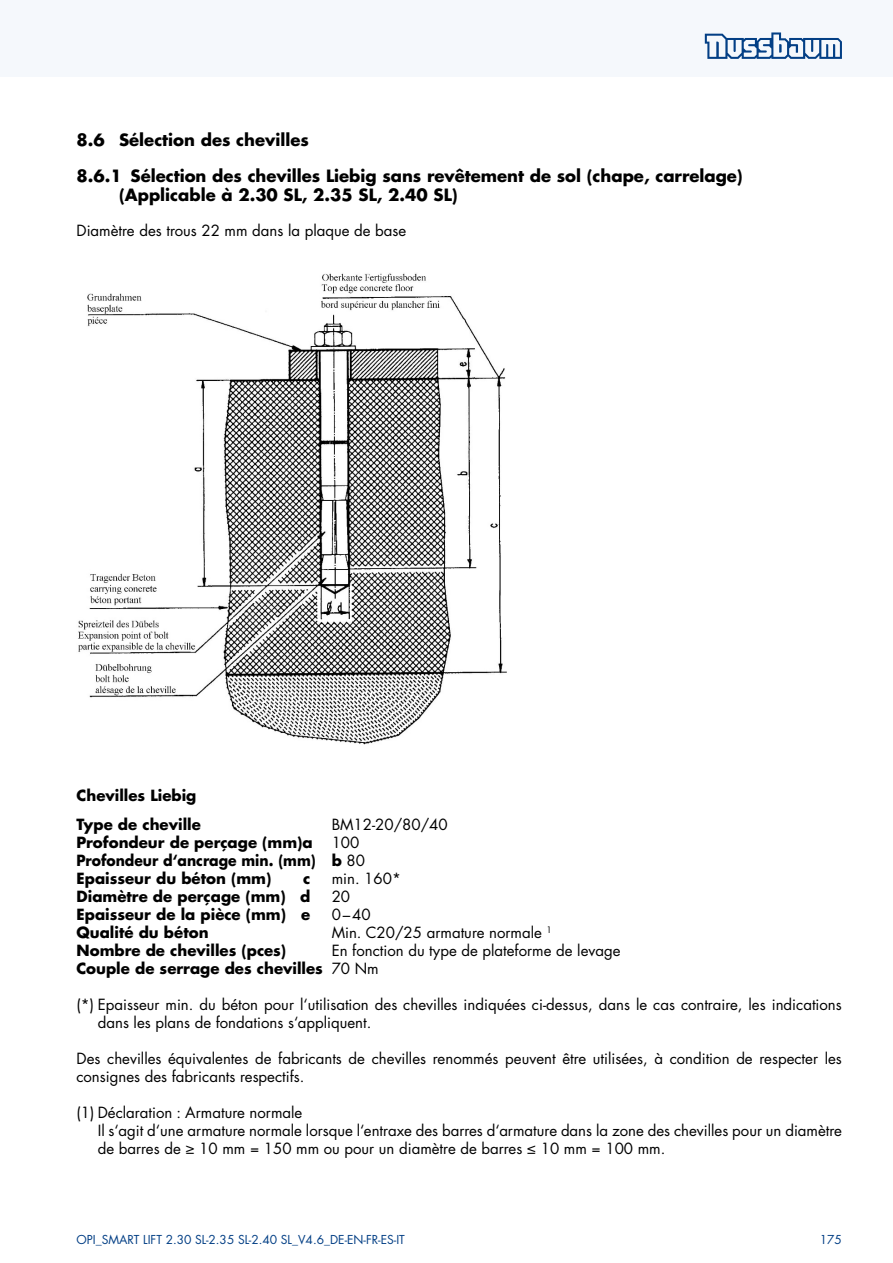
<style>
.page{position:relative;width:893px;height:1263px;background:#fff}
.page>*{position:absolute;margin:0;border:0;box-sizing:border-box;transform-origin:0 0}
.t1{font:700 16.5px/36px "Futura LT Pro";color:#000}
.t2{font:15px/18px "Futura LT Pro";color:#000}
.t3{font:700 15px/28.5px "Futura LT Pro";color:#000}
.t4{font:700 15px/18px "Futura LT Pro";color:#000;scale:.93 1}
.t5{font:12px "Futura LT Pro";color:#033f85}
.s1{font-weight:400}
.s2{font-weight:700}
</style>
<div class="page">
<div style="left:0;top:0;width:893px;height:77px;background:#f5f8fc"></div>
<svg style="left:705px;top:32px;width:137px;height:27px"></svg>
<img style="left:78px;top:273px;width:429px;height:472px">
<p class="t1" style="left:77px;top:121px;width:668px">8.6 Sélection des chevilles<br>8.6.1 Sélection des chevilles Liebig sans revêtement de sol (chape, carrelage)</p>
<p class="t1" style="left:119px;top:177px;width:340px">(Applicable à 2.30 SL, 2.35 SL, 2.40 SL)</p>
<p class="t2" style="left:77px;top:221px;width:331px">Diamètre des trous 22 mm dans la plaque de base</p>
<p class="t3" style="left:77px;top:781px;width:126px">Chevilles Liebig<br>Type de cheville</p>
<p class="t2" style="left:332px;top:815px;width:118px">BM12-20/80/40</p>
<p class="t3" style="left:77px;top:827px;width:238px">Profondeur de perçage (mm)a</p>
<p class="t4" style="left:77px;top:832px;width:312px;text-indent:255px"><span class="s1">100<br></span>Profondeur d‘ancrage min. (mm) b <span class="s1">80<br></span>Epaisseur du béton (mm)</p>
<p class="t3" style="left:303px;top:863px;width:9px">c</p>
<p class="t2" style="left:332px;top:869px;width:71px">min. 160*</p>
<p class="t3" style="left:77px;top:881px;width:235px">Diamètre de perçage (mm) d</p>
<p class="t2" style="left:332px;top:887px;width:20px">20</p>
<p class="t3" style="left:77px;top:899px;width:235px">Epaisseur de la pièce (mm) e</p>
<p class="t2" style="left:332px;top:905px;width:40px">0–40</p>
<p class="t3" style="left:77px;top:917px;width:134px">Qualité du béton</p>
<p class="t2" style="left:332px;top:923px;width:222px">Min. C20/25 armature normale <sup>1</sup></p>
<p class="t3" style="left:77px;top:935px;width:211px">Nombre de chevilles (pces)</p>
<p class="t2" style="left:77px;top:941px;width:545px;text-indent:255px">En fonction du type de plateforme de levage<br><span class="s2">Couple de serrage des chevilles</span> 70 Nm</p>
<p class="t2" style="left:98px;top:995px;width:746px;text-indent:-21px">(*) Epaisseur min. du béton pour l‘utilisation des chevilles indiquées ci-dessus, dans le cas contraire, les indications dans les plans de fondations s‘appliquent.</p>
<p class="t2" style="left:77px;top:1049px;width:767px">Des chevilles équivalentes de fabricants de chevilles renommés peuvent être utilisées, à condition de respecter les consignes des fabricants respectifs.</p>
<p class="t2" style="left:98px;top:1103px;width:746px;text-indent:-21px">(1) Déclaration : Armature normale<br>Il s‘agit d‘une armature normale lorsque l‘entraxe des barres d‘armature dans la zone des chevilles pour un diamètre de barres de ≥ 10 mm = 150 mm ou pour un diamètre de barres ≤ 10 mm = 100 mm.</p>
<p class="t5" style="left:77px;top:1231px;width:330px">OPI_SMART LIFT 2.30 SL-2.35 SL-2.40 SL_V4.6_DE-EN-FR-ES-IT</p>
<p class="t5" style="left:820px;top:1231px;width:24px">175</p>
</div>
